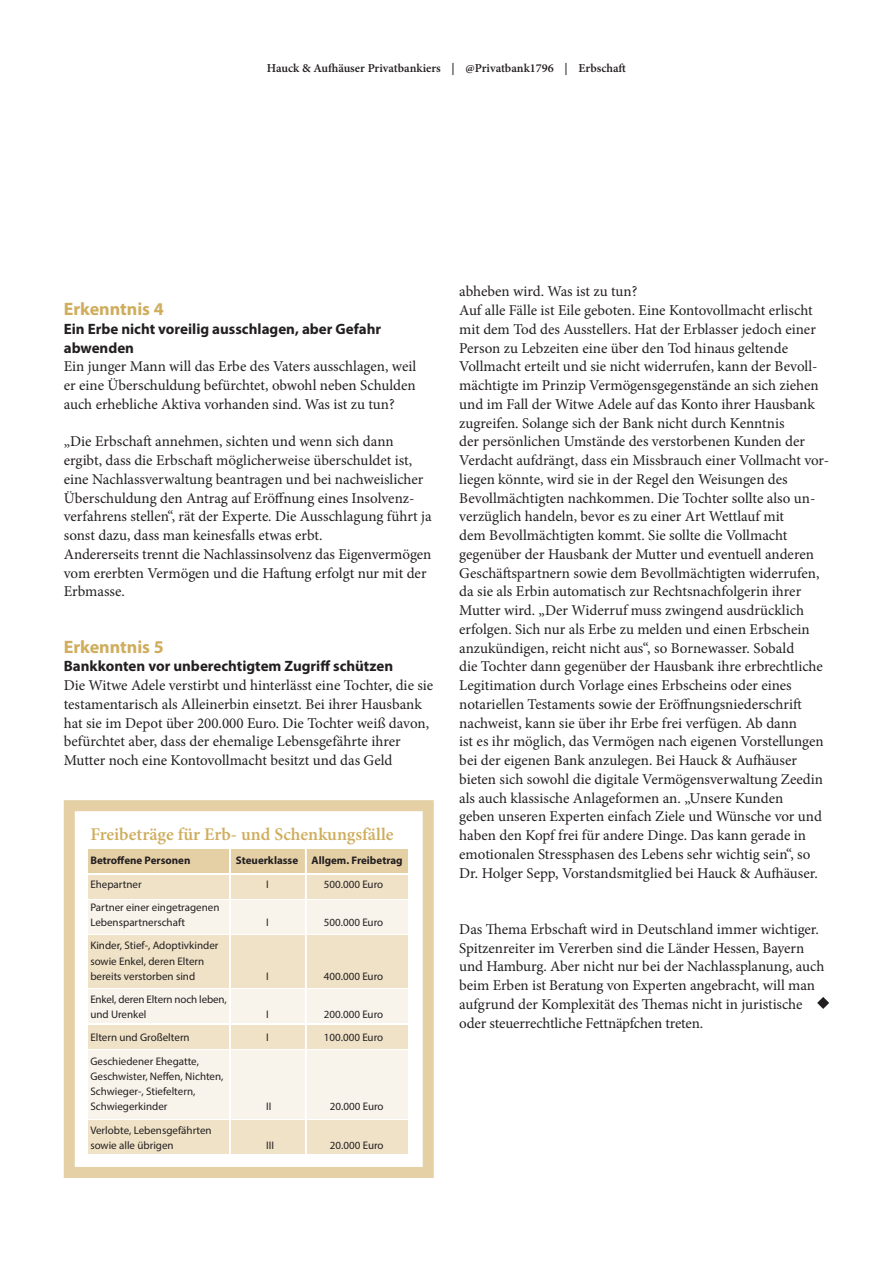
<style>
.page{position:relative;width:893px;height:1263px;background:#fff}
.page>*{position:absolute;margin:0;border:0;box-sizing:border-box;transform-origin:0 0}
.t1{font:700 18px "Myriad Pro";color:#cfad5d}
.t2{font:600 17.85px "Minion Pro";color:#cfad5d}
.t3{font:15px/18.8px "Minion Pro";color:#231f20}
.t4{font:700 15px/18.8px "Myriad Pro";color:#231f20}
.t5{font:600 12.15px "Minion Pro";color:#231f20}
.t6{font:10.95px/15.1px "Myriad Pro";color:#231f20}
.t7{font:700 10.95px "Myriad Pro";color:#231f20}
</style>
<div class="page">
<div style="left:88px;top:850px;width:319px;height:23px;background:#e5d0a6"></div>
<div style="left:88px;top:875px;width:319px;height:23px;background:#efe2c7"></div>
<div style="left:88px;top:900px;width:319px;height:33px;background:#f9f4eb"></div>
<div style="left:88px;top:935px;width:319px;height:53px;background:#efe2c7"></div>
<div style="left:88px;top:990px;width:319px;height:33px;background:#f9f4eb"></div>
<div style="left:88px;top:1025px;width:319px;height:23px;background:#efe2c7"></div>
<div style="left:88px;top:1050px;width:319px;height:68px;background:#f9f4eb"></div>
<div style="left:88px;top:1120px;width:319px;height:33px;background:#efe2c7"></div>
<div style="left:64px;top:800px;width:370px;height:378px;border:11px solid #e5d0a6"></div>
<hr style="left:229px;top:849px;width:2px;height:306px;background:#fff">
<hr style="left:305px;top:849px;width:2px;height:306px;background:#fff">
<svg style="left:817px;top:997px;width:12px;height:12px"></svg>
<p class="t5" style="left:267px;top:60px;width:361px">Hauck &amp; Aufhäuser Privatbankiers | @Privatbank1796 | Erbschaft</p>
<p class="t1" style="left:64px;top:297px;width:101px">Erkenntnis 4</p>
<p class="t4" style="left:64px;top:319px;width:319px">Ein Erbe nicht voreilig ausschlagen, aber Gefahr abwenden</p>
<p class="t3" style="left:64px;top:357px;width:354px;text-align:justify">Ein junger Mann will das Erbe des Vaters ausschlagen, weil er eine Überschuldung befürchtet, obwohl neben Schulden auch erhebliche Aktiva vorhanden sind. Was ist zu tun?</p>
<p class="t3" style="left:64px;top:432px;width:369px">„Die Erbschaft annehmen, sichten und wenn sich dann ergibt, dass die Erbschaft möglicherweise überschuldet ist, eine Nachlassverwaltung beantragen und bei nachweislicher Überschuldung den Antrag auf Eröffnung eines Insolvenz&shy;verfahrens stellen“, rät der Experte. Die Ausschlagung führt ja sonst dazu, dass man keinesfalls etwas erbt.<br>Andererseits trennt die Nachlassinsolvenz das Eigenvermögen vom ererbten Vermögen und die Haftung erfolgt nur mit der Erbmasse.</p>
<p class="t1" style="left:64px;top:635px;width:101px">Erkenntnis 5</p>
<p class="t4" style="left:64px;top:656px;width:331px">Bankkonten vor unberechtigtem Zugriff schützen</p>
<p class="t3" style="left:64px;top:676px;width:371px">Die Witwe Adele verstirbt und hinterlässt eine Tochter, die sie testamentarisch als Alleinerbin einsetzt. Bei ihrer Hausbank hat sie im Depot über 200.000 Euro. Die Tochter weiß davon, befürchtet aber, dass der ehemalige Lebensgefährte ihrer Mutter noch eine Kontovollmacht besitzt und das Geld</p>
<p class="t2" style="left:90px;top:822px;width:305px">Freibeträge für Erb- und Schenkungsfälle</p>
<p class="t7" style="left:90px;top:853px;width:102px">Betroffene Personen</p>
<p class="t7" style="left:236px;top:853px;width:168px">Steuerklasse Allgem. Freibetrag</p>
<p class="t6" style="left:90px;top:876px;width:53px">Ehepartner</p>
<p class="t6" style="left:266px;top:876px;width:4px">I</p>
<p class="t6" style="left:324px;top:876px;width:61px">500.000 Euro</p>
<p class="t6" style="left:90px;top:899px;width:131px">Partner einer eingetragenen<br>Lebenspartnerschaft</p>
<p class="t6" style="left:266px;top:915px;width:4px">I</p>
<p class="t6" style="left:324px;top:915px;width:61px">500.000 Euro</p>
<p class="t6" style="left:90px;top:938px;width:130px">Kinder, Stief-, Adoptivkinder sowie Enkel, deren Eltern bereits verstorben sind</p>
<p class="t6" style="left:90px;top:991px;width:138px">Enkel, deren Eltern noch leben, und Urenkel</p>
<p class="t6" style="left:266px;top:968px;width:4px">I</p>
<p class="t6" style="left:324px;top:968px;width:61px">400.000 Euro</p>
<p class="t6" style="left:266px;top:1007px;width:4px">I</p>
<p class="t6" style="left:324px;top:1007px;width:61px">200.000 Euro</p>
<p class="t6" style="left:90px;top:1030px;width:101px">Eltern und Großeltern</p>
<p class="t6" style="left:266px;top:1030px;width:4px">I</p>
<p class="t6" style="left:324px;top:1030px;width:61px">100.000 Euro</p>
<p class="t6" style="left:90px;top:1053px;width:135px">Geschiedener Ehegatte,<br>Geschwister, Neffen, Nichten,<br>Schwieger-, Stiefeltern,<br>Schwiegerkinder</p>
<p class="t6" style="left:266px;top:1099px;width:7px">II</p>
<p class="t6" style="left:330px;top:1099px;width:55px">20.000 Euro</p>
<p class="t6" style="left:90px;top:1122px;width:123px">Verlobte, Lebensgefährten sowie alle übrigen</p>
<p class="t6" style="left:266px;top:1137px;width:9px">III</p>
<p class="t6" style="left:330px;top:1137px;width:55px">20.000 Euro</p>
<p class="t3" style="left:459px;top:282px;width:371px">abheben wird. Was ist zu tun?<br>Auf alle Fälle ist Eile geboten. Eine Kontovollmacht erlischt mit dem Tod des Ausstellers. Hat der Erblasser jedoch einer Person zu Lebzeiten eine über den Tod hinaus geltende Vollmacht erteilt und sie nicht widerrufen, kann der Bevoll&shy;mächtigte im Prinzip Vermögensgegenstände an sich ziehen und im Fall der Witwe Adele auf das Konto ihrer Hausbank zugreifen. Solange sich der Bank nicht durch Kenntnis<br>der persönlichen Umstände des verstorbenen Kunden der Verdacht aufdrängt, dass ein Missbrauch einer Vollmacht vor&shy;liegen könnte, wird sie in der Regel den Weisungen des Bevollmächtigten nachkommen. Die Tochter sollte also un&shy;verzüglich handeln, bevor es zu einer Art Wettlauf mit<br>dem Bevollmächtigten kommt. Sie sollte die Vollmacht gegenüber der Hausbank der Mutter und eventuell anderen Geschäftspartnern sowie dem Bevollmächtigten widerrufen, da sie als Erbin automatisch zur Rechtsnachfolgerin ihrer Mutter wird. „Der Widerruf muss zwingend ausdrücklich erfolgen. Sich nur als Erbe zu melden und einen Erbschein anzukündigen, reicht nicht aus“, so Bornewasser. Sobald<br>die Tochter dann gegenüber der Hausbank ihre erbrechtliche Legitimation durch Vorlage eines Erbscheins oder eines notariellen Testaments sowie der Eröffnungsniederschrift nachweist, kann sie über ihr Erbe frei verfügen. Ab dann<br>ist es ihr möglich, das Vermögen nach eigenen Vorstellungen bei der eigenen Bank anzulegen. Bei Hauck &amp; Aufhäuser bieten sich sowohl die digitale Vermögensverwaltung Zeedin als auch klassische Anlageformen an. „Unsere Kunden<br>geben unseren Experten einfach Ziele und Wünsche vor und haben den Kopf frei für andere Dinge. Das kann gerade in emotionalen Stressphasen des Lebens sehr wichtig sein“, so Dr. Holger Sepp, Vorstandsmitglied bei Hauck &amp; Aufhäuser.</p>
<p class="t3" style="left:459px;top:920px;width:367px">Das Thema Erbschaft wird in Deutschland immer wichtiger.<br>Spitzenreiter im Vererben sind die Länder Hessen, Bayern und Hamburg. Aber nicht nur bei der Nachlassplanung, auch beim Erben ist Beratung von Experten angebracht, will man aufgrund der Komplexität des Themas nicht in juristische oder steuerrechtliche Fettnäpfchen treten.</p>
</div>
